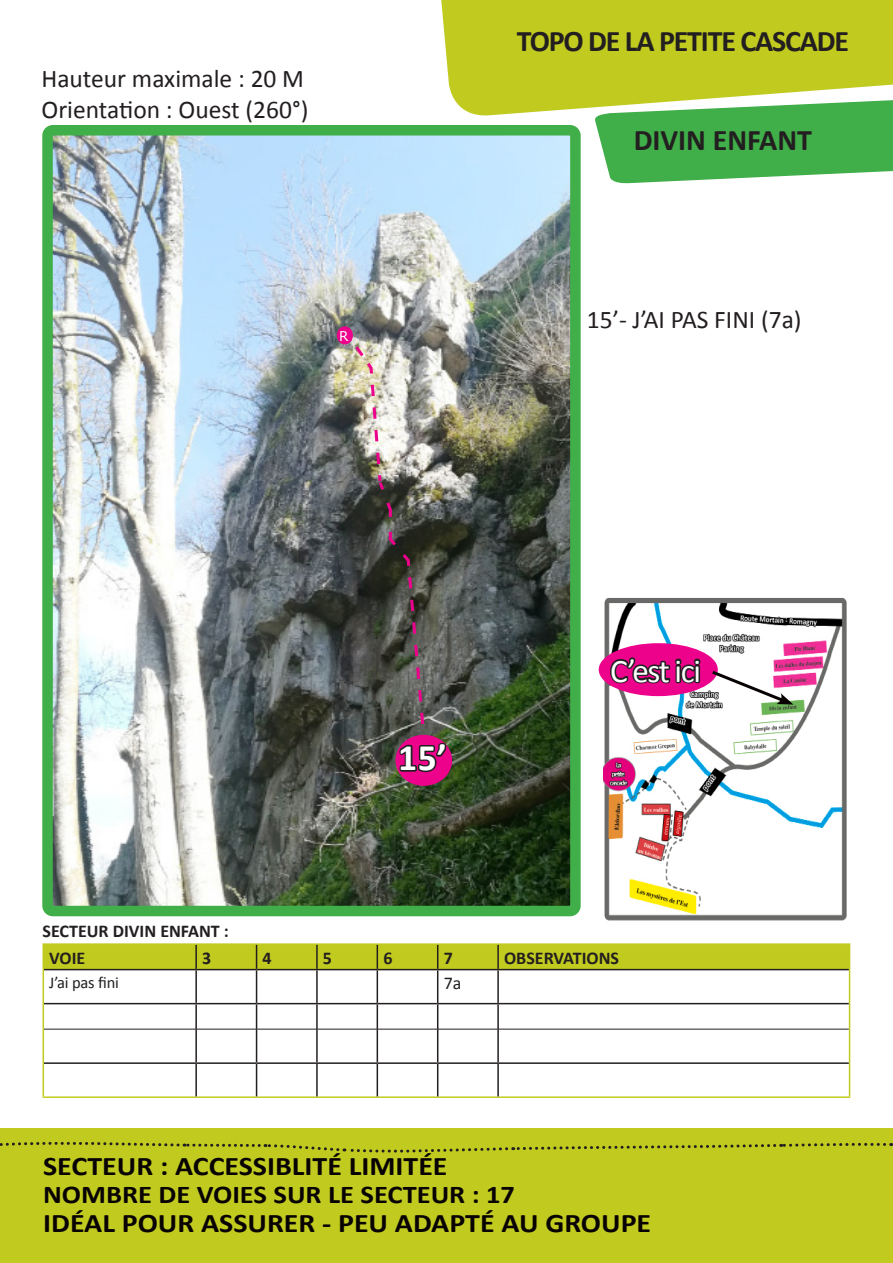
<style>
.page{position:relative;width:893px;height:1263px;background:#fff}
.page>*{position:absolute;margin:0;border:0;box-sizing:border-box;transform-origin:0 0}
.t1{font:700 37.5px "Calibri";color:#fff}
.t2{font:33px "Calibri";letter-spacing:-.04em;color:#fff}
.t3{font:700 30px "Calibri";letter-spacing:-.04em;color:#231f20}
.t4{font:700 30px "Calibri";color:#231f20}
.t5{font:700 27px "Calibri";color:#080302;scale:1.11 1}
.t6{font:700 25.65px "Calibri";color:#080302;scale:1.11 1}
.t7{font:25.5px/30.6px "Calibri";color:#231f20}
.t8{font:700 18px/26.2px "Calibri";color:#231f20}
.t9{font:18px "Calibri";color:#231f20}
.t10{font:16.5px "Calibri";letter-spacing:-.01em;color:#231f20}
.t11{font:13.5px "Verdana";color:#fff}
</style>
<div class="page">
<div style="left:441px;top:0;width:452px;height:116px;background:#c1cb1f"></div>
<div style="left:0;top:1128px;width:893px;height:135px;background:#c1cb1f"></div>
<svg style="left:0;top:1142px;width:893px;height:11px"></svg>
<svg style="left:594px;top:78px;width:299px;height:106px"></svg>
<img style="left:53px;top:136px;width:517px;height:769px">
<div style="left:42px;top:125px;width:539px;height:791px;border:10px solid #40ae49;border-radius:5px"></div>
<hr style="left:43px;top:943px;width:153px;height:2px;background:#c1cb1f">
<hr style="left:196px;top:943px;width:61px;height:2px;background:#c1cb1f">
<hr style="left:257px;top:943px;width:60px;height:2px;background:#c1cb1f">
<hr style="left:317px;top:943px;width:60px;height:2px;background:#c1cb1f">
<hr style="left:377px;top:943px;width:61px;height:2px;background:#c1cb1f">
<hr style="left:438px;top:943px;width:60px;height:2px;background:#c1cb1f">
<hr style="left:498px;top:943px;width:352px;height:2px;background:#c1cb1f">
<hr style="left:43px;top:969px;width:1px;height:35px;background:#c1cb1f">
<hr style="left:849px;top:969px;width:1px;height:35px;background:#c1cb1f">
<svg style="left:43px;top:1004px;width:1px;height:25px"></svg>
<svg style="left:849px;top:1004px;width:1px;height:25px"></svg>
<hr style="left:43px;top:1029px;width:1px;height:34px;background:#c1cb1f">
<hr style="left:849px;top:1029px;width:1px;height:34px;background:#c1cb1f">
<hr style="left:43px;top:1063px;width:1px;height:33px;background:#c1cb1f">
<hr style="left:849px;top:1063px;width:1px;height:33px;background:#c1cb1f">
<hr style="left:43px;top:1096px;width:153px;height:2px;background:#c1cb1f">
<hr style="left:196px;top:1096px;width:61px;height:2px;background:#c1cb1f">
<hr style="left:257px;top:1096px;width:60px;height:2px;background:#c1cb1f">
<hr style="left:317px;top:1096px;width:60px;height:2px;background:#c1cb1f">
<hr style="left:377px;top:1096px;width:61px;height:2px;background:#c1cb1f">
<hr style="left:438px;top:1096px;width:60px;height:2px;background:#c1cb1f">
<hr style="left:498px;top:1096px;width:352px;height:2px;background:#c1cb1f">
<div style="left:43px;top:944px;width:807px;height:25px;background:#c1cb1f"></div>
<hr style="left:497px;top:945px;width:2px;height:24px;background:#231f20">
<hr style="left:44px;top:969px;width:152px;height:1px;background:#231f20">
<hr style="left:196px;top:969px;width:61px;height:1px;background:#231f20">
<hr style="left:195px;top:970px;width:2px;height:33px;background:#231f20">
<hr style="left:257px;top:969px;width:60px;height:1px;background:#231f20">
<hr style="left:256px;top:970px;width:1px;height:33px;background:#231f20">
<hr style="left:317px;top:969px;width:60px;height:1px;background:#231f20">
<hr style="left:316px;top:970px;width:2px;height:33px;background:#231f20">
<hr style="left:377px;top:969px;width:61px;height:1px;background:#231f20">
<hr style="left:377px;top:970px;width:1px;height:33px;background:#231f20">
<hr style="left:438px;top:969px;width:60px;height:1px;background:#231f20">
<hr style="left:437px;top:970px;width:1px;height:33px;background:#231f20">
<hr style="left:498px;top:969px;width:351px;height:1px;background:#231f20">
<hr style="left:497px;top:970px;width:2px;height:33px;background:#231f20">
<hr style="left:44px;top:1003px;width:152px;height:1px;background:#231f20">
<hr style="left:196px;top:1003px;width:61px;height:1px;background:#231f20">
<hr style="left:195px;top:1004px;width:2px;height:25px;background:#231f20">
<hr style="left:257px;top:1003px;width:60px;height:1px;background:#231f20">
<svg style="left:256px;top:1004px;width:1px;height:25px"></svg>
<hr style="left:317px;top:1003px;width:60px;height:1px;background:#231f20">
<hr style="left:316px;top:1004px;width:2px;height:25px;background:#231f20">
<hr style="left:377px;top:1003px;width:61px;height:1px;background:#231f20">
<svg style="left:377px;top:1004px;width:1px;height:25px"></svg>
<hr style="left:438px;top:1003px;width:60px;height:1px;background:#231f20">
<svg style="left:437px;top:1004px;width:1px;height:25px"></svg>
<hr style="left:498px;top:1003px;width:351px;height:1px;background:#231f20">
<hr style="left:497px;top:1004px;width:2px;height:25px;background:#231f20">
<hr style="left:195px;top:1029px;width:2px;height:33px;background:#231f20">
<hr style="left:256px;top:1029px;width:1px;height:33px;background:#231f20">
<hr style="left:316px;top:1029px;width:2px;height:33px;background:#231f20">
<hr style="left:377px;top:1029px;width:1px;height:33px;background:#231f20">
<hr style="left:437px;top:1029px;width:1px;height:33px;background:#231f20">
<hr style="left:497px;top:1029px;width:2px;height:33px;background:#231f20">
<hr style="left:44px;top:1062px;width:152px;height:2px;background:#231f20">
<hr style="left:196px;top:1062px;width:61px;height:2px;background:#231f20">
<hr style="left:195px;top:1064px;width:2px;height:32px;background:#231f20">
<hr style="left:257px;top:1062px;width:60px;height:2px;background:#231f20">
<hr style="left:256px;top:1064px;width:1px;height:32px;background:#231f20">
<hr style="left:317px;top:1062px;width:60px;height:2px;background:#231f20">
<hr style="left:316px;top:1064px;width:2px;height:32px;background:#231f20">
<hr style="left:377px;top:1062px;width:61px;height:2px;background:#231f20">
<hr style="left:377px;top:1064px;width:1px;height:32px;background:#231f20">
<hr style="left:438px;top:1062px;width:60px;height:2px;background:#231f20">
<hr style="left:437px;top:1064px;width:1px;height:32px;background:#231f20">
<hr style="left:498px;top:1062px;width:351px;height:2px;background:#231f20">
<hr style="left:497px;top:1064px;width:2px;height:32px;background:#231f20">
<hr style="left:44px;top:1029px;width:152px;height:1px;background:#231f20">
<hr style="left:196px;top:1029px;width:61px;height:1px;background:#231f20">
<hr style="left:257px;top:1029px;width:60px;height:1px;background:#231f20">
<hr style="left:317px;top:1029px;width:60px;height:1px;background:#231f20">
<hr style="left:377px;top:1029px;width:61px;height:1px;background:#231f20">
<hr style="left:438px;top:1029px;width:60px;height:1px;background:#231f20">
<hr style="left:498px;top:1029px;width:351px;height:1px;background:#231f20">
<img style="left:603px;top:598px;width:244px;height:323px">
<div style="left:599px;top:643px;width:119px;height:53px;background:#ed028c;border-radius:50%"></div>
<svg style="left:608px;top:655px;width:93px;height:31px"></svg>
<svg style="left:709px;top:668px;width:84px;height:37px"></svg>
<div style="left:337px;top:326px;width:16px;height:18px;background:#ed028c;border-radius:50%"></div>
<div style="left:395px;top:735px;width:57px;height:51px;background:#ed028c;border-radius:50%"></div>
<img style="left:344px;top:331px;width:104px;height:443px">
<p class="t7" style="left:41px;top:63px;width:268px">Hauteur maximale : 20 M<br>Orientation : Ouest (260°)</p>
<p class="t11" style="left:339px;top:326px;width:11px">R</p>
<p class="t3" style="left:517px;top:22px;width:334px">TOPO DE LA PETITE CASCADE</p>
<p class="t4" style="left:634px;top:121px;width:180px">DIVIN ENFANT</p>
<p class="t7" style="left:587px;top:304px;width:216px">15’- J’AI PAS FINI (7a)</p>
<h1 class="t1" style="left:398px;top:734px;width:50px">15’</h1>
<p class="t2" style="left:610px;top:650px;width:92px">C’est ici</p>
<p class="t8" style="left:49px;top:918px;width:181px;text-indent:-7px">SECTEUR DIVIN ENFANT :<br>VOIE</p>
<p class="t8" style="left:202px;top:944px;width:11px">3</p>
<p class="t8" style="left:263px;top:944px;width:11px">4</p>
<p class="t8" style="left:323px;top:944px;width:11px">5</p>
<p class="t8" style="left:383px;top:944px;width:11px">6</p>
<p class="t8" style="left:444px;top:944px;width:11px">7</p>
<p class="t8" style="left:504px;top:944px;width:116px">OBSERVATIONS</p>
<p class="t10" style="left:49px;top:972px;width:71px">J’ai pas fini</p>
<p class="t9" style="left:444px;top:972px;width:19px">7a</p>
<p class="t5" style="left:43px;top:1149px;width:366px">SECTEUR : ACCESSIBLITÉ LIMITÉE</p>
<p class="t6" style="left:43px;top:1178px;width:427px">NOMBRE DE VOIES SUR LE SECTEUR : 17</p>
<p class="t5" style="left:43px;top:1206px;width:549px">IDÉAL POUR ASSURER - PEU ADAPTÉ AU GROUPE</p>
</div>
